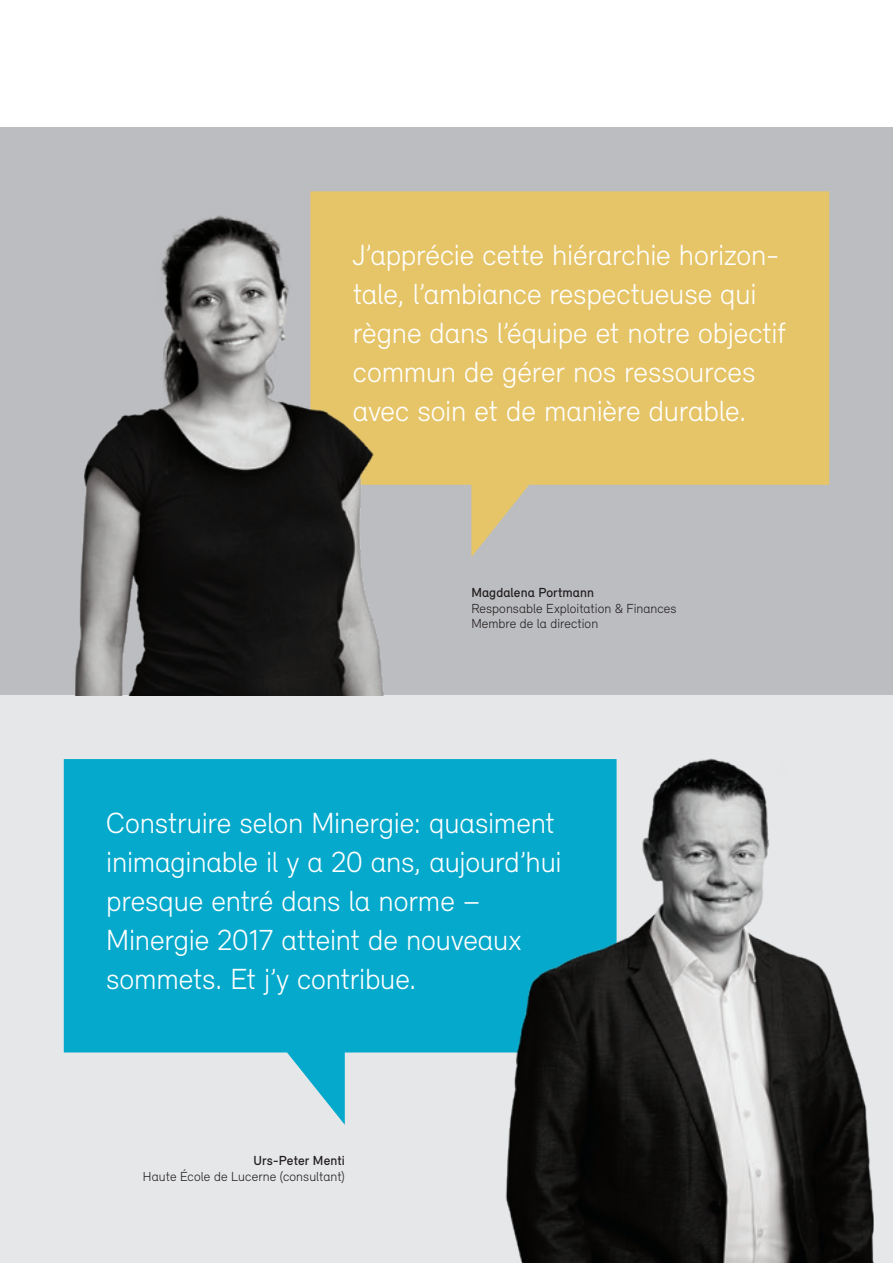
<style>
.page{position:relative;width:893px;height:1263px;background:#fff}
.page>*{position:absolute;margin:0;border:0;box-sizing:border-box;transform-origin:0 0}
.t1{font:300 30px/39px "Relevant";letter-spacing:-.005em;color:#fff}
.t2{font:300 13.5px/15.8px "Relevant";letter-spacing:.005em;color:#231f20}
.t3{font:500 13.5px "Relevant";letter-spacing:.005em;color:#231f20}
</style>
<div class="page">
<div style="left:0;top:128px;width:893px;height:567px;background:#bcbdc0"></div>
<div style="left:0;top:695px;width:893px;height:568px;background:#e6e7e9"></div>
<hr style="left:0;top:412px;width:1px;height:568px;background:#d1d2d4">
<svg style="left:64px;top:759px;width:430px;height:366px;fill:#05a9cc"></svg>
<svg style="left:310px;top:191px;width:519px;height:366px;fill:#e6c568"></svg>
<img style="left:75px;top:211px;width:331px;height:484px">
<img style="left:494px;top:758px;width:379px;height:505px">
<p class="t1" style="left:353px;top:235px;width:435px">J’apprécie cette hiérarchie horizon&shy;tale, l’ambiance respectueuse qui règne dans l’équipe et notre objectif commun de gérer nos ressources avec soin et de manière durable.</p>
<p class="t3" style="left:471px;top:584px;width:124px">Magdalena Portmann</p>
<p class="t2" style="left:471px;top:600px;width:207px">Responsable Exploitation &amp; Finances<br>Membre de la direction</p>
<p class="t1" style="left:106px;top:802px;width:457px">Construire selon Minergie: quasiment inimaginable il y a 20 ans, aujourd’hui presque entré dans la norme – Minergie 2017 atteint de nouveaux sommets. Et j’y contribue.</p>
<p class="t3" style="left:253px;top:1152px;width:93px">Urs-Peter Menti</p>
<p class="t2" style="left:143px;top:1168px;width:203px">Haute École de Lucerne (consultant)</p>
</div>
